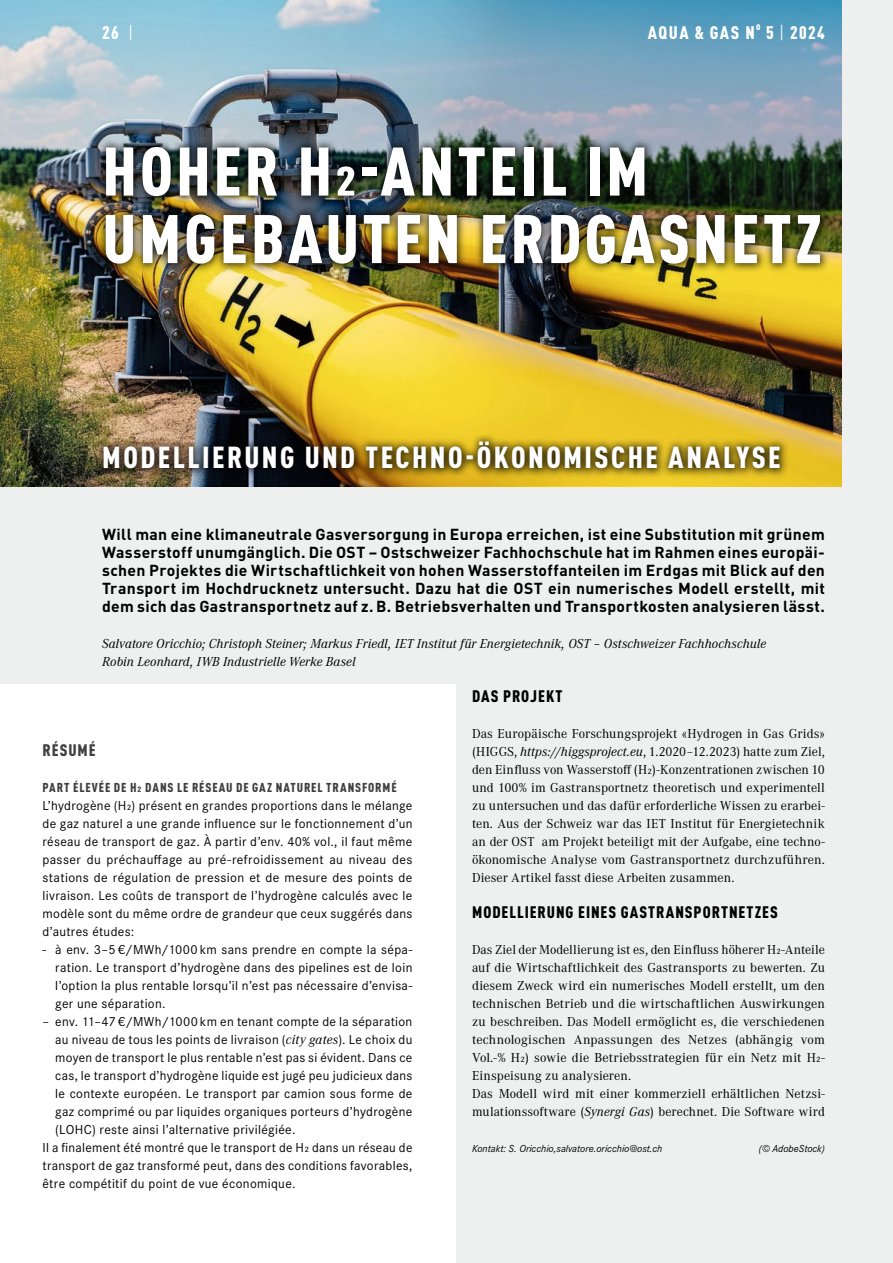
<style>
.page{position:relative;width:893px;height:1263px;background:#eeefef}
.page>*{position:absolute;margin:0;border:0;box-sizing:border-box;transform-origin:0 0}
.Haupttitel_45_PT_D_F{font:900 condensed 67.5px "DINOT";letter-spacing:.045em;color:#fff}
.Titel_20_PT_D_F_Weis{font:900 condensed 30px "DINOT";letter-spacing:.08em;color:#fff}
.Ausgabe_Weiss_x01{font:900 condensed 18px "DINOT";letter-spacing:.085em;color:#fff}
.Rubriktitel_D_Weiss{font:900 condensed 18px "DINOT";color:#fff}
.Untertitel_1_D_x06{font:900 condensed 16.5px "DINOT";letter-spacing:.06em;color:#000}
.Untertitel_1_F_x06{font:900 condensed 16.5px "DINOT";letter-spacing:.055em;color:#3e403e}
.Lead_D_x03{font:700 15.75px/18px "DINOT";letter-spacing:.02em;color:#000;text-align:justify}
.Kastentext_F_x09{font:13.5px/18px "Corporate S";letter-spacing:.025em;color:#000;text-align:justify}
.Fliesstext_D_x05{font:13.5px/18px "Corporate A";letter-spacing:.01em;color:#000;text-align:justify}
.Autor_D_x04{font:italic 13.5px "Corporate A";letter-spacing:.01em;color:#000}
.Untertitel_2_F_x07{font:900 condensed 12.75px "DINOT";letter-spacing:.07em;color:#3e403e}
.Fusszeile_x17{font:italic 10.5px "Corporate S";color:#000}
.Ausgabe_Weiss_x01-2{font:900 condensed 10.5px "DINOT";color:#fff}
.s1{font-weight:400}
.s2{font-style:italic}
.s3{font-family:"Corporate A";font-style:italic}
</style>
<div class="page">
<div style="left:0;top:684px;width:455px;height:579px;background:#fff"></div>
<img style="left:0;top:0;width:842px;height:486px">
<div style="left:96px;top:137px;width:734px;height:136px;background:#000;opacity:.75"></div>
<div style="left:94px;top:432px;width:695px;height:46px;background:#000;opacity:.75"></div>
<p class="Rubriktitel_D_Weiss" style="left:102px;top:22px;width:32px">26 <span class="s1">|</span></p>
<p class="Ausgabe_Weiss_x01" style="left:648px;top:22px;width:109px">AQUA &amp; GAS N</p>
<p class="Ausgabe_Weiss_x01-2" style="left:756px;top:20px;width:6px">o</p>
<p class="Ausgabe_Weiss_x01" style="left:766px;top:22px;width:60px">5 <span class="s1">|</span> 2024</p>
<p class="Haupttitel_45_PT_D_F" style="left:102px;top:129px;width:547px">HOHER H2-ANTEIL IM</p>
<p class="Haupttitel_45_PT_D_F" style="left:102px;top:197px;width:721px">UMGEBAUTEN ERDGASNETZ</p>
<p class="Titel_20_PT_D_F_Weis" style="left:102px;top:439px;width:680px">MODELLIERUNG UND TECHNO-ÖKONOMISCHE ANALYSE</p>
<p class="Lead_D_x03" style="left:102px;top:525px;width:724px">Will man eine klimaneutrale Gasversorgung in Europa erreichen, ist eine Substitution mit grünem Wasserstoff unumgänglich. Die OST – Ostschweizer Fachhochschule hat im Rahmen eines europäi&shy;schen Projektes die Wirtschaftlichkeit von hohen Wasserstoffanteilen im Erdgas mit Blick auf den Transport im Hochdrucknetz untersucht. Dazu hat die OST ein numerisches Modell erstellt, mit dem sich das Gastransportnetz auf z.B. Betriebsverhalten und Transportkosten analysieren lässt.</p>
<p class="Autor_D_x04" style="left:102px;top:634px;width:666px">Salvatore Oricchio; Christoph Steiner; Markus Friedl, IET Institut für Energietechnik, OST – Ostschweizer Fachhochschule</p>
<p class="Autor_D_x04" style="left:102px;top:652px;width:255px">Robin Leonhard, IWB Industrielle Werke Basel</p>
<p class="Untertitel_1_D_x06" style="left:472px;top:686px;width:92px">DAS PROJEKT</p>
<p class="Fliesstext_D_x05" style="left:472px;top:724px;width:354px">Das Europäische Forschungsprojekt «Hydrogen in Gas Grids» (HIGGS, <span class="s2">https://higgsproject.eu</span>, 1.2020–12.2023) hatte zum Ziel, den Einfluss von Wasserstoff (H₂)-Konzentrationen zwischen 10 und 100% im Gastransportnetz theoretisch und experimentell zu untersuchen und das dafür erforderliche Wissen zu erarbei&shy;ten. Aus der Schweiz war das IET Institut für Energietechnik an der OST am Projekt beteiligt mit der Aufgabe, eine techno&shy;ökonomische Analyse vom Gastransportnetz durchzuführen.<br>Dieser Artikel fasst diese Arbeiten zusammen.</p>
<p class="Untertitel_1_D_x06" style="left:472px;top:902px;width:307px">MODELLIERUNG EINES GASTRANSPORTNETZES</p>
<p class="Fliesstext_D_x05" style="left:472px;top:940px;width:354px">Das Ziel der Modellierung ist es, den Einfluss höherer H₂-Anteile auf die Wirtschaftlichkeit des Gastransports zu bewerten. Zu diesem Zweck wird ein numerisches Modell erstellt, um den technischen Betrieb und die wirtschaftlichen Auswirkungen zu beschreiben. Das Modell ermöglicht es, die verschiedenen technologischen Anpassungen des Netzes (abhängig vom Vol.-% H₂) sowie die Betriebsstrategien für ein Netz mit H₂- Einspeisung zu analysieren.</p>
<p class="Fliesstext_D_x05" style="left:472px;top:1084px;width:354px">Das Modell wird mit einer kommerziell erhältlichen Netzsi&shy;mulationssoftware (<span class="s2">Synergi Gas</span>) berechnet. Die Software wird</p>
<p class="Untertitel_1_F_x06" style="left:43px;top:740px;width:55px">RÉSUMÉ</p>
<p class="Untertitel_2_F_x07" style="left:43px;top:780px;width:356px">PART ÉLEVÉE DE H2 DANS LE RÉSEAU DE GAZ NATUREL TRANSFORMÉ</p>
<p class="Kastentext_F_x09" style="left:43px;top:796px;width:371px">L’hydrogène (H₂) présent en grandes proportions dans le mélange de gaz naturel a une grande influence sur le fonctionnement d’un réseau de transport de gaz. À partir d’env. 40% vol., il faut même passer du préchauffage au pré-refroidissement au niveau des stations de régulation de pression et de mesure des points de livraison. Les coûts de transport de l’hydrogène calculés avec le modèle sont du même ordre de grandeur que ceux suggérés dans d’autres études:</p>
<p class="Kastentext_F_x09" style="left:55px;top:940px;width:359px;text-indent:-13px">- à env. 3–5 €/MWh/1000 km sans prendre en compte la sépa&shy;ration. Le transport d’hydrogène dans des pipelines est de loin l’option la plus rentable lorsqu’il n’est pas nécessaire d’envisa&shy;ger une séparation.</p>
<p class="Kastentext_F_x09" style="left:55px;top:1012px;width:359px;text-indent:-13px">– env. 11–47 €/MWh/1000 km en tenant compte de la séparation au niveau de tous les points de livraison (<span class="s3">city gates</span>). Le choix du moyen de transport le plus rentable n’est pas si évident. Dans ce cas, le transport d’hydrogène liquide est jugé peu judicieux dans le contexte européen. Le transport par camion sous forme de gaz comprimé ou par liquides organiques porteurs d’hydrogène (LOHC) reste ainsi l’alternative privilégiée.</p>
<p class="Kastentext_F_x09" style="left:43px;top:1138px;width:371px">Il a finalement été montré que le transport de H₂ dans un réseau de transport de gaz transformé peut, dans des conditions favorables, être compétitif du point de vue économique.</p>
<p class="Fusszeile_x17" style="left:472px;top:1141px;width:192px">Kontakt: S. Oricchio,salvatore.oricchio@ost.ch</p>
<p class="Fusszeile_x17" style="left:759px;top:1141px;width:68px">(© AdobeStock)</p>
</div>
